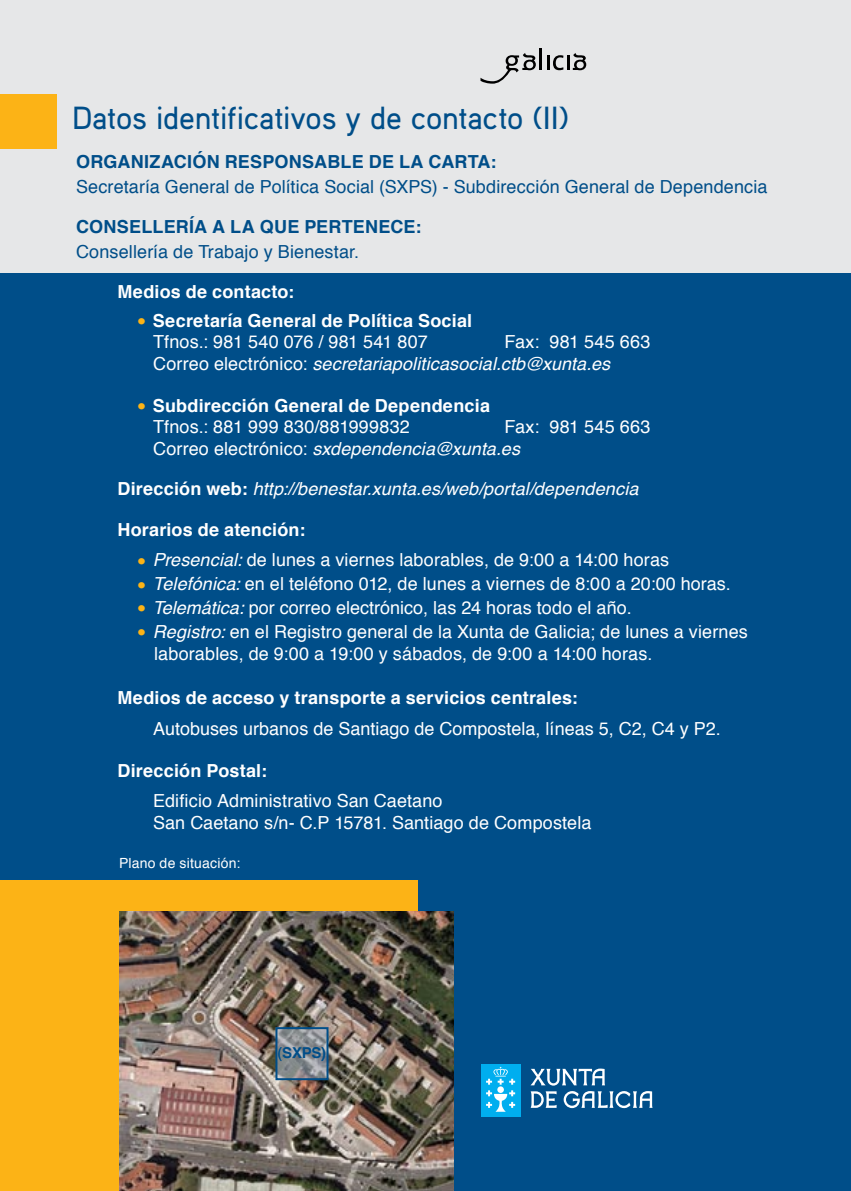
<style>
.page{position:relative;width:851px;height:1191px;background:#fff}
.page>*{position:absolute;margin:0;border:0;box-sizing:border-box;transform-origin:0 0}
.t1{font:700 40px "Helvetica";color:#fcb316}
.t2{font:500 32px "Aaux Pro";letter-spacing:-.01em;color:#004e89}
.t3{font:18px/22px "Helvetica";letter-spacing:.005em;color:#fff}
.t4{font:700 18px "Helvetica";letter-spacing:.01em;color:#fff}
.t5{font:italic 18px/22px "Helvetica";letter-spacing:.005em;color:#fff}
.t6{font:18px "Helvetica";letter-spacing:.005em;color:#004e89}
.t7{font:700 18px "Helvetica";letter-spacing:.01em;color:#004e89}
.t8{font:700 15px "Helvetica";color:#004e89}
.t9{font:14px "Helvetica";letter-spacing:.015em;color:#fff}
.s1{font-style:normal}
.s2{font-style:italic}
.s3{font-weight:700;font-style:normal}
</style>
<div class="page">
<div style="left:0;top:0;width:850px;height:1191px;background:#e6e7e8"></div>
<div style="left:0;top:274px;width:850px;height:917px;background:#004e89"></div>
<div style="left:0;top:95px;width:56px;height:54px;background:#fcb316"></div>
<hr style="left:539px;top:49px;width:2px;height:21px;background:#000">
<hr style="left:546px;top:55px;width:3px;height:15px;background:#000">
<svg style="left:553px;top:55px;width:10px;height:15px"></svg>
<hr style="left:566px;top:55px;width:3px;height:15px;background:#000">
<svg style="left:572px;top:53px;width:14px;height:17px"></svg>
<svg style="left:480px;top:53px;width:55px;height:31px"></svg>
<div style="left:480px;top:1064px;width:40px;height:53px;background:#00aeef"></div>
<svg style="left:486px;top:1090px;width:29px;height:21px"></svg>
<div style="left:497px;top:1086px;width:7px;height:7px;background:#fff;border-radius:50%"></div>
<svg style="left:486px;top:1066px;width:29px;height:18px"></svg>
<svg style="left:530px;top:1068px;width:122px;height:40px"></svg>
<div style="left:0;top:880px;width:418px;height:311px;background:#fcb316"></div>
<img style="left:119px;top:911px;width:335px;height:280px">
<svg style="left:278px;top:1030px;width:47px;height:47px;background:#909397"></svg>
<div style="left:275px;top:1027px;width:53px;height:53px;border:2px solid #004e89"></div>
<h2 class="t2" style="left:72px;top:97px;width:498px">Datos identificativos y de contacto (II)</h2>
<p class="t7" style="left:76px;top:147px;width:422px">ORGANIZACIÓN RESPONSABLE DE LA CARTA:</p>
<p class="t6" style="left:76px;top:173px;width:693px">Secretaría General de Política Social (SXPS) - Subdirección General de Dependencia</p>
<p class="t7" style="left:76px;top:212px;width:347px">CONSELLERÍA A LA QUE PERTENECE:</p>
<p class="t6" style="left:76px;top:237px;width:284px">Consellería de Trabajo y Bienestar.</p>
<p class="t4" style="left:117px;top:277px;width:178px">Medios de contacto:</p>
<h1 class="t1" style="left:136px;top:289px;width:13px">·</h1>
<p class="t4" style="left:153px;top:306px;width:321px">Secretaría General de Política Social</p>
<p class="t3" style="left:153px;top:331px;width:276px">Tfnos.: 981 540 076 / 981 541 807</p>
<p class="t5" style="left:153px;top:331px;width:499px;text-indent:351px"><span class="s1">Fax: 981 545 663<br>Correo electrónico:</span> secretariapoliticasocial.ctb@xunta.es</p>
<h1 class="t1" style="left:136px;top:374px;width:13px">·</h1>
<p class="t4" style="left:153px;top:391px;width:338px">Subdirección General de Dependencia</p>
<p class="t3" style="left:153px;top:416px;width:258px">Tfnos.: 881 999 830/881999832</p>
<p class="t3" style="left:153px;top:416px;width:499px;text-indent:351px">Fax: 981 545 663<br>Correo electrónico: <span class="s2">sxdependencia@xunta.es</span></p>
<p class="t5" style="left:117px;top:477px;width:522px"><span class="s3">Dirección web:</span> http://benestar.xunta.es/web/portal/dependencia</p>
<p class="t4" style="left:117px;top:515px;width:189px">Horarios de atención:</p>
<h1 class="t1" style="left:136px;top:528px;width:13px">·</h1>
<p class="t3" style="left:153px;top:549px;width:518px"><span class="s2">Presencial:</span> de lunes a viernes laborables, de 9:00 a 14:00 horas</p>
<h1 class="t1" style="left:136px;top:552px;width:13px">·</h1>
<p class="t3" style="left:153px;top:573px;width:579px"><span class="s2">Telefónica:</span> en el teléfono 012, de lunes a viernes de 8:00 a 20:00 horas.</p>
<h1 class="t1" style="left:136px;top:576px;width:13px">·</h1>
<p class="t3" style="left:153px;top:597px;width:480px"><span class="s2">Telemática:</span> por correo electrónico, las 24 horas todo el año.</p>
<h1 class="t1" style="left:136px;top:600px;width:13px">·</h1>
<p class="t3" style="left:153px;top:621px;width:596px"><span class="s2">Registro:</span> en el Registro general de la Xunta de Galicia; de lunes a viernes laborables, de 9:00 a 19:00 y sábados, de 9:00 a 14:00 horas.</p>
<p class="t4" style="left:117px;top:683px;width:462px">Medios de acceso y transporte a servicios centrales:</p>
<p class="t3" style="left:153px;top:718px;width:569px">Autobuses urbanos de Santiago de Compostela, líneas 5, C2, C4 y P2.</p>
<p class="t4" style="left:117px;top:756px;width:151px">Dirección Postal:</p>
<p class="t3" style="left:153px;top:790px;width:440px">Edificio Administrativo San Caetano<br>San Caetano s/n- C.P 15781. Santiago de Compostela</p>
<p class="t9" style="left:119px;top:852px;width:123px">Plano de situación:</p>
<p class="t8" style="left:277px;top:1040px;width:50px">(SXPS)</p>
</div>
